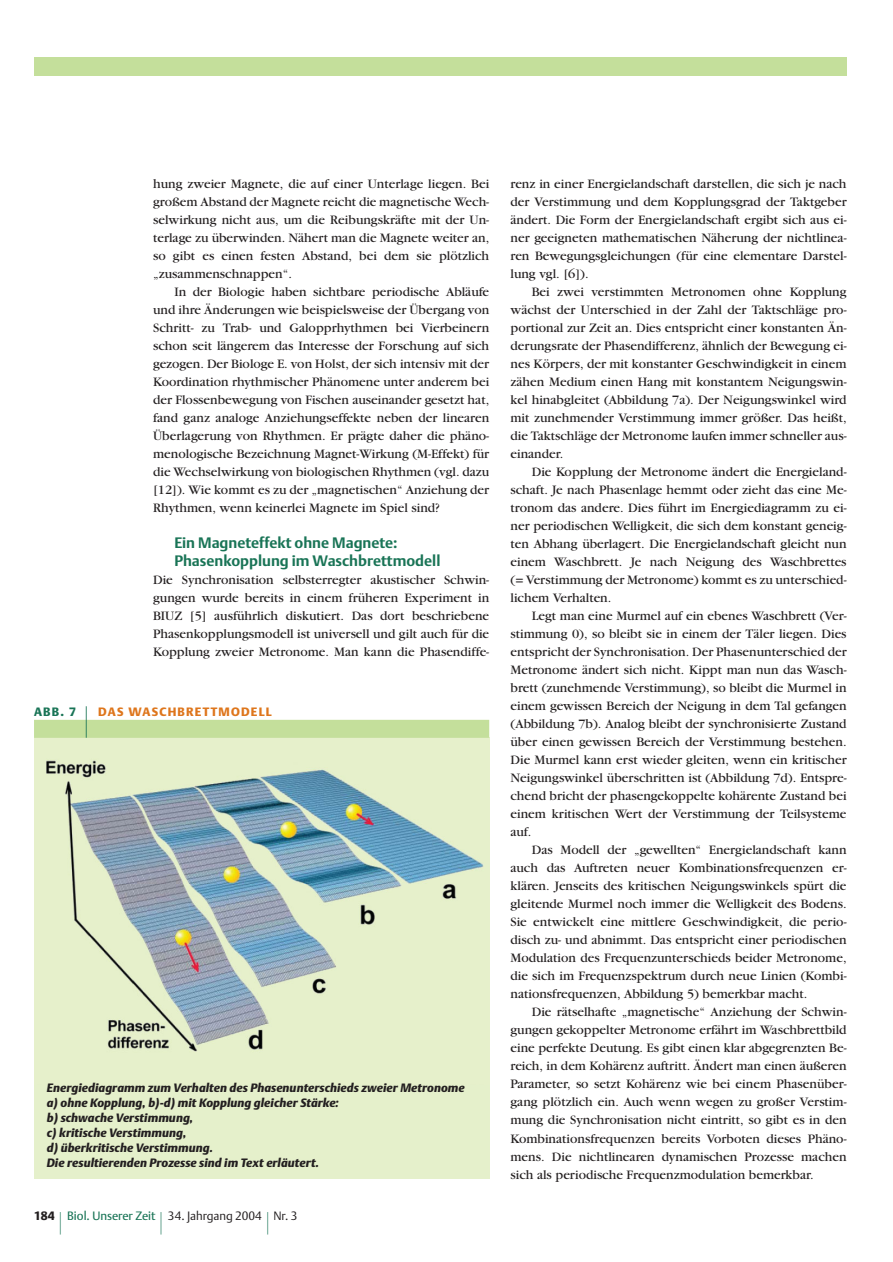
<style>
.page{position:relative;width:893px;height:1262px;background:#fff}
.page>*{position:absolute;margin:0;border:0;box-sizing:border-box;transform-origin:0 0}
.t1{font:200 42px "Helvetica Neue";color:#197456}
.t2{font:200 30px "Helvetica Neue";color:#197456}
.t3{font:700 15px/18px "DTL Argo T";color:#197456}
.t4{font:13.5px/18px "Garamond";color:#231f20;text-align:justify}
.t5{font:italic 12px/15px "DTL Argo T Black";letter-spacing:.005em;color:#231f20}
.t6{font:12px "DTL Argo T Light";color:#231f20}
.t7{font:12px "DTL Argo T Black";letter-spacing:.105em;color:#de761c}
.t8{font:12px "DTL Argo T";color:#197456}
.t9{font:12px "DTL Argo T Black";color:#197456}
.t10{font:12px "DTL Argo T Black";color:#231f20}
</style>
<div class="page">
<div style="left:34px;top:58px;width:812px;height:18px;background:#c4df9b"></div>
<div style="left:34px;top:737px;width:455px;height:442px;background:#e5f0cb"></div>
<img style="left:46px;top:760px;width:438px;height:292px">
<div style="left:34px;top:720px;width:455px;height:18px;background:#c4df9b"></div>
<p class="t4" style="left:153px;top:176px;width:337px">hung zweier Magnete, die auf einer Unterlage liegen. Bei großem Abstand der Magnete reicht die magnetische Wech&shy;selwirkung nicht aus, um die Reibungskräfte mit der Un&shy;terlage zu überwinden. Nähert man die Magnete weiter an, so gibt es einen festen Abstand, bei dem sie plötzlich „zusammenschnappen“.</p>
<p class="t4" style="left:153px;top:284px;width:337px;text-indent:21px">In der Biologie haben sichtbare periodische Abläufe und ihre Änderungen wie beispielsweise der Übergang von Schritt- zu Trab- und Galopprhythmen bei Vierbeinern schon seit längerem das Interesse der Forschung auf sich gezogen. Der Biologe E. von Holst, der sich intensiv mit der Koordination rhythmischer Phänomene unter anderem bei der Flossenbewegung von Fischen auseinander gesetzt hat, fand ganz analoge Anziehungseffekte neben der linearen Überlagerung von Rhythmen. Er prägte daher die phäno&shy;menologische Bezeichnung Magnet-Wirkung (M-Effekt) für die Wechselwirkung von biologischen Rhythmen (vgl. dazu [12]). Wie kommt es zu der „magnetischen“ Anziehung der Rhythmen, wenn keinerlei Magnete im Spiel sind?</p>
<p class="t3" style="left:174px;top:535px;width:267px">Ein Magneteffekt ohne Magnete:<br>Phasenkopplung im Waschbrettmodell</p>
<p class="t4" style="left:153px;top:572px;width:337px">Die Synchronisation selbsterregter akustischer Schwin&shy;gungen wurde bereits in einem früheren Experiment in BIUZ [5] ausführlich diskutiert. Das dort beschriebene Phasenkopplungsmodell ist universell und gilt auch für die Kopplung zweier Metronome. Man kann die Phasendiffe-</p>
<p class="t9" style="left:34px;top:707px;width:43px">ABB. 7</p>
<h1 class="t1" style="left:82px;top:707px;width:11px">|</h1>
<p class="t7" style="left:98px;top:707px;width:175px">DAS WASCHBRETTMODELL</p>
<p class="t5" style="left:47px;top:1081px;width:419px">Energiediagramm zum Verhalten des Phasenunterschieds zweier Metronome a) ohne Kopplung, b)-d) mit Kopplung gleicher Stärke:<br>b) schwache Verstimmung,<br>c) kritische Verstimmung,<br>d) überkritische Verstimmung.<br>Die resultierenden Prozesse sind im Text erläutert.</p>
<p class="t10" style="left:34px;top:1211px;width:22px">184</p>
<h2 class="t2" style="left:57px;top:1212px;width:8px">|</h2>
<p class="t8" style="left:67px;top:1211px;width:90px">Biol. Unserer Zeit</p>
<h2 class="t2" style="left:158px;top:1212px;width:8px">|</h2>
<p class="t6" style="left:168px;top:1211px;width:95px">34. Jahrgang 2004</p>
<h2 class="t2" style="left:264px;top:1212px;width:8px">|</h2>
<p class="t6" style="left:273px;top:1211px;width:26px">Nr. 3</p>
<p class="t4" style="left:510px;top:176px;width:337px">renz in einer Energielandschaft darstellen, die sich je nach der Verstimmung und dem Kopplungsgrad der Taktgeber ändert. Die Form der Energielandschaft ergibt sich aus ei&shy;ner geeigneten mathematischen Näherung der nichtlinea&shy;ren Bewegungsgleichungen (für eine elementare Darstel&shy;lung vgl. [6]).</p>
<p class="t4" style="left:510px;top:284px;width:337px;text-indent:21px">Bei zwei verstimmten Metronomen ohne Kopplung wächst der Unterschied in der Zahl der Taktschläge pro&shy;portional zur Zeit an. Dies entspricht einer konstanten Än&shy;derungsrate der Phasendifferenz, ähnlich der Bewegung ei&shy;nes Körpers, der mit konstanter Geschwindigkeit in einem zähen Medium einen Hang mit konstantem Neigungswin&shy;kel hinabgleitet (Abbildung 7a). Der Neigungswinkel wird mit zunehmender Verstimmung immer größer. Das heißt, die Taktschläge der Metronome laufen immer schneller aus&shy;einander.</p>
<p class="t4" style="left:510px;top:464px;width:337px;text-indent:21px">Die Kopplung der Metronome ändert die Energieland&shy;schaft. Je nach Phasenlage hemmt oder zieht das eine Me&shy;tronom das andere. Dies führt im Energiediagramm zu ei&shy;ner periodischen Welligkeit, die sich dem konstant geneig&shy;ten Abhang überlagert. Die Energielandschaft gleicht nun einem Waschbrett. Je nach Neigung des Waschbrettes (= Verstimmung der Metronome) kommt es zu unterschied&shy;lichem Verhalten.</p>
<p class="t4" style="left:510px;top:608px;width:337px;text-indent:21px">Legt man eine Murmel auf ein ebenes Waschbrett (Ver&shy;stimmung 0), so bleibt sie in einem der Täler liegen. Dies entspricht der Synchronisation. Der Phasenunterschied der Metronome ändert sich nicht. Kippt man nun das Wasch&shy;brett (zunehmende Verstimmung), so bleibt die Murmel in einem gewissen Bereich der Neigung in dem Tal gefangen (Abbildung 7b). Analog bleibt der synchronisierte Zustand über einen gewissen Bereich der Verstimmung bestehen.<br>Die Murmel kann erst wieder gleiten, wenn ein kritischer Neigungswinkel überschritten ist (Abbildung 7d). Entspre&shy;chend bricht der phasengekoppelte kohärente Zustand bei einem kritischen Wert der Verstimmung der Teilsysteme auf.</p>
<p class="t4" style="left:510px;top:842px;width:337px;text-indent:21px">Das Modell der „gewellten“ Energielandschaft kann auch das Auftreten neuer Kombinationsfrequenzen er&shy;klären. Jenseits des kritischen Neigungswinkels spürt die gleitende Murmel noch immer die Welligkeit des Bodens.<br>Sie entwickelt eine mittlere Geschwindigkeit, die perio&shy;disch zu- und abnimmt. Das entspricht einer periodischen Modulation des Frequenzunterschieds beider Metronome, die sich im Frequenzspektrum durch neue Linien (Kombi&shy;nationsfrequenzen, Abbildung 5) bemerkbar macht.</p>
<p class="t4" style="left:510px;top:1004px;width:337px;text-indent:21px">Die rätselhafte „magnetische“ Anziehung der Schwin&shy;gungen gekoppelter Metronome erfährt im Waschbrettbild eine perfekte Deutung. Es gibt einen klar abgegrenzten Be&shy;reich, in dem Kohärenz auftritt. Ändert man einen äußeren Parameter, so setzt Kohärenz wie bei einem Phasenüber&shy;gang plötzlich ein. Auch wenn wegen zu großer Verstim&shy;mung die Synchronisation nicht eintritt, so gibt es in den Kombinationsfrequenzen bereits Vorboten dieses Phäno&shy;mens. Die nichtlinearen dynamischen Prozesse machen sich als periodische Frequenzmodulation bemerkbar.</p>
</div>
